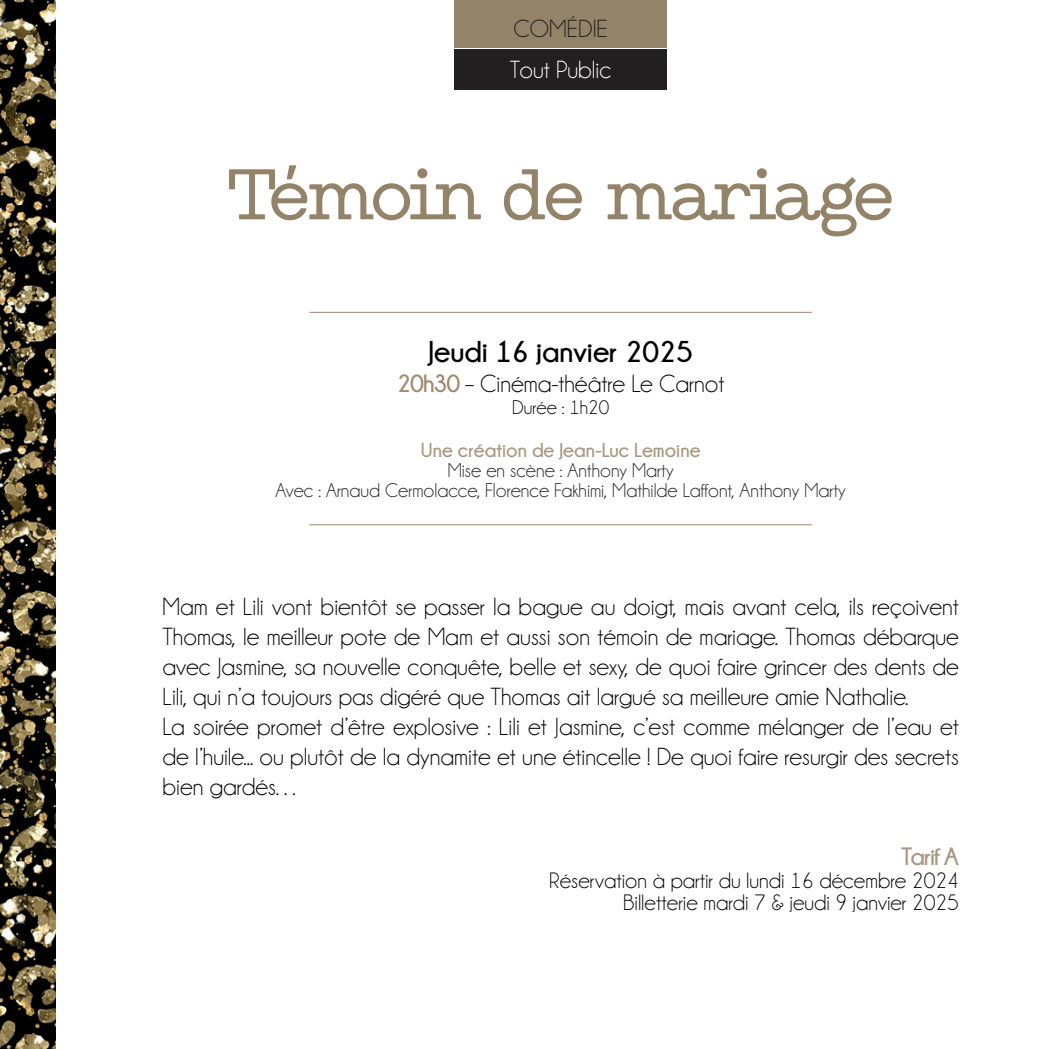
<style>
.page{position:relative;width:1049px;height:1049px;background:#fff}
.page>*{position:absolute;margin:0;border:0;box-sizing:border-box;transform-origin:0 0}
.t1{font:75px "Type Machine";letter-spacing:-.06em;color:#938368}
.t2{font:700 30px "Champagne&Limousines";color:#000001}
.t3{font:25px/30px "Champagne&Limousines";color:#000001}
.t4{font:25px "Champagne&Limousines";color:#fff}
.t5{font:25px "Champagne&Limousines";color:#231f20}
.t6{font:700 25px "Champagne&Limousines";letter-spacing:-.04em;color:#a79883}
.t7{font:22.5px/22.5px "Champagne&Limousines";color:#000001;text-align:right}
.t8{font:20px/20px "Champagne&Limousines";color:#231f20;text-align:center}
.t9{font:700 20px "Champagne&Limousines";color:#a79883}
.t10{font:20px "Champagne&Limousines";color:#000001}
.s1{font-weight:700;color:#a08b6b}
</style>
<div class="page">
<img style="left:0;top:0;width:55px;height:1049px">
<hr style="left:309px;top:312px;width:503px;height:1px;background:#a08b6b">
<hr style="left:309px;top:524px;width:503px;height:1px;background:#a08b6b">
<div style="left:454px;top:0;width:213px;height:48px;background:#938368"></div>
<div style="left:454px;top:50px;width:213px;height:40px;background:#231f20"></div>
<p class="t5" style="left:513px;top:16px;width:96px">COMÉDIE</p>
<p class="t4" style="left:510px;top:57px;width:103px">Tout Public</p>
<h1 class="t1" style="left:227px;top:147px;width:669px">Témoin de mariage</h1>
<p class="t2" style="left:428px;top:335px;width:266px">Jeudi 16 janvier 2025</p>
<p class="t3" style="left:397px;top:368px;width:329px"><span class="s1">20h30</span> – Cinéma-théâtre Le Carnot</p>
<p class="t10" style="left:512px;top:397px;width:98px">Durée : 1h20</p>
<p class="t9" style="left:421px;top:439px;width:281px">Une création de Jean-Luc Lemoine</p>
<p class="t8" style="left:276px;top:460px;width:572px">Mise en scène : Anthony Marty<br>Avec : Arnaud Cermolacce, Florence Fakhimi, Mathilde Laffont, Anthony Marty</p>
<p class="t3" style="left:162px;top:592px;width:798px">Mam et Lili vont bientôt se passer la bague au doigt, mais avant cela, ils reçoivent Thomas, le meilleur pote de Mam et aussi son témoin de mariage. Thomas débarque avec Jasmine, sa nouvelle conquête, belle et sexy, de quoi faire grincer des dents de Lili, qui n’a toujours pas digéré que Thomas ait largué sa meilleure amie Nathalie.<br>La soirée promet d’être explosive : Lili et Jasmine, c’est comme mélanger de l’eau et de l’huile... ou plutôt de la dynamite et une étincelle ! De quoi faire resurgir des secrets bien gardés…</p>
<p class="t6" style="left:901px;top:843px;width:59px">Tarif A</p>
<p class="t7" style="left:549px;top:869px;width:411px">Réservation à partir du lundi 16 décembre 2024<br>Billetterie mardi 7 &amp; jeudi 9 janvier 2025</p>
</div>
